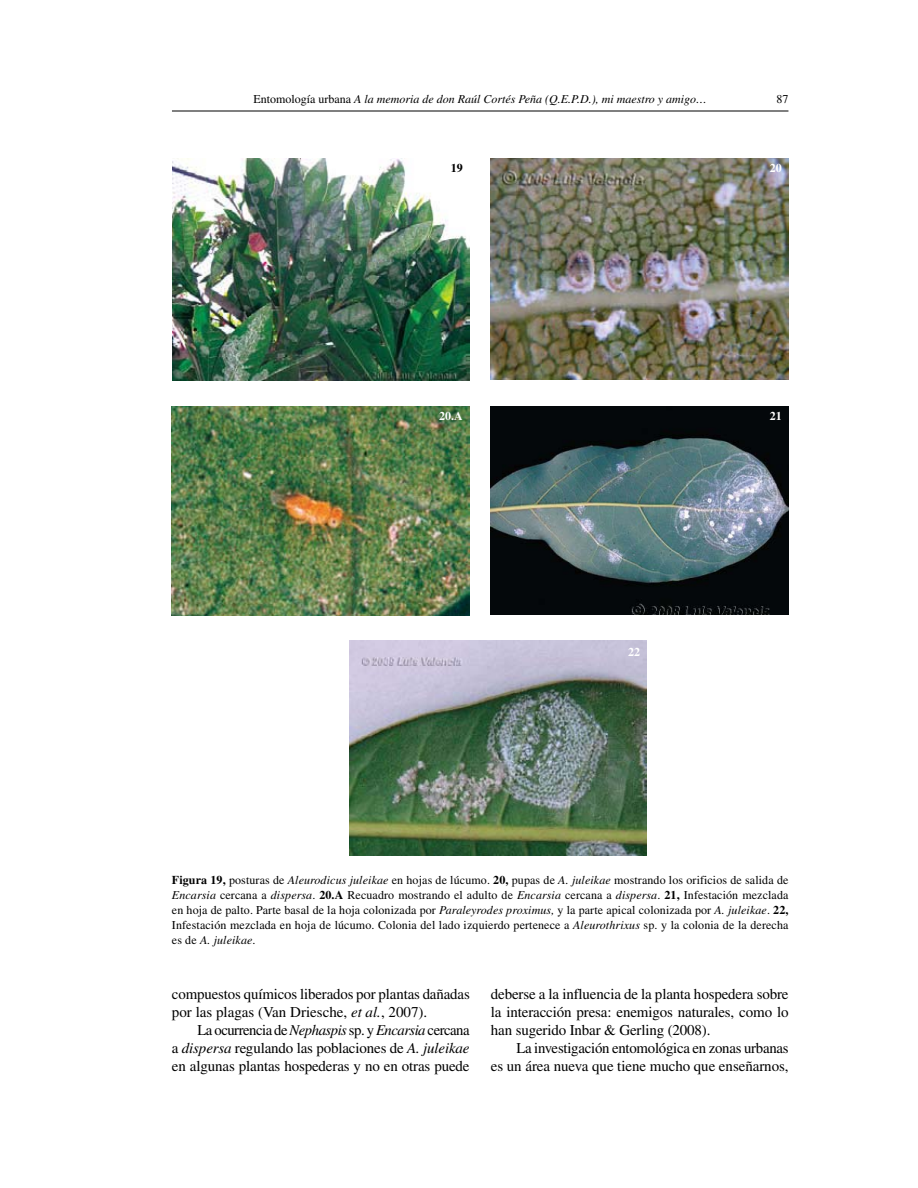
<style>
.page{position:relative;width:918px;height:1188px;background:#fff}
.page>*{position:absolute;margin:0;border:0;box-sizing:border-box;transform-origin:0 0}
.t1{font:15px/18px "Times LT Std";letter-spacing:-.01em;color:#000;text-align:justify}
.t2{font:12px/15px "Times LT Std";letter-spacing:.01em;color:#000;text-align:justify}
.t3{font:italic 12px "Times LT Std";color:#000}
.t4{font:700 12px "Times LT Std";color:#fff}
.t5{font:700 12px "Times LT Std";color:#000}
.s1{font-style:normal}
.s2{font-weight:700}
.s3{font-style:italic}
</style>
<div class="page">
<hr style="left:172px;top:111px;width:616px;height:1px;background:#000">
<img style="left:172px;top:158px;width:298px;height:223px">
<img style="left:491px;top:158px;width:298px;height:222px">
<img style="left:349px;top:640px;width:298px;height:215px">
<img style="left:172px;top:406px;width:298px;height:210px">
<img style="left:491px;top:406px;width:298px;height:209px">
<p class="t3" style="left:254px;top:94px;width:455px"><span class="s1">Entomología urbana</span> A la memoria de don Raúl Cortés Peña (Q.E.P.D.), mi maestro y amigo…</p>
<p class="t2" style="left:776px;top:92px;width:13px">87</p>
<p class="t5" style="left:451px;top:163px;width:13px">19</p>
<p class="t4" style="left:770px;top:163px;width:13px">20</p>
<p class="t4" style="left:439px;top:412px;width:25px">20.A</p>
<p class="t4" style="left:770px;top:412px;width:13px">21</p>
<p class="t4" style="left:628px;top:647px;width:13px">22</p>
<p class="t2" style="left:172px;top:874px;width:618px"><span class="s2">Figura 19,</span> posturas de <span class="s3">Aleurodicus juleikae</span> en hojas de lúcumo. <span class="s2">20,</span> pupas de <span class="s3">A. juleikae</span> mostrando los orificios de salida de <span class="s3">Encarsia</span> cercana a <span class="s3">dispersa</span>. <span class="s2">20.A</span> Recuadro mostrando el adulto de <span class="s3">Encarsia</span> cercana a <span class="s3">dispersa</span>. <span class="s2">21,</span> Infestación mezclada en hoja de palto. Parte basal de la hoja colonizada por <span class="s3">Paraleyrodes proximus,</span> y la parte apical colonizada por <span class="s3">A. juleikae</span>. <span class="s2">22, </span>Infestación mezclada en hoja de lúcumo. Colonia del lado izquierdo pertenece a <span class="s3">Aleurothrixus</span> sp. y la colonia de la derecha es de <span class="s3">A. juleikae</span>.</p>
<p class="t1" style="left:172px;top:986px;width:299px">compuestos químicos liberados por plantas dañadas por las plagas (Van Driesche, <span class="s3">et al.</span>, 2007).</p>
<p class="t1" style="left:172px;top:1022px;width:299px;text-indent:26px">La ocurrencia de <span class="s3">Nephaspis</span> sp. y <span class="s3">Encarsia</span> cercana a <span class="s3">dispersa</span> regulando las poblaciones de <span class="s3">A. juleikae </span>en algunas plantas hospederas y no en otras puede</p>
<p class="t1" style="left:491px;top:986px;width:299px">deberse a la influencia de la planta hospedera sobre la interacción presa: enemigos naturales, como lo han sugerido Inbar &amp; Gerling (2008).</p>
<p class="t1" style="left:491px;top:1040px;width:299px;text-align:right">La investigación entomológica en zonas urbanas<br>es un área nueva que tiene mucho que enseñarnos,</p>
</div>
